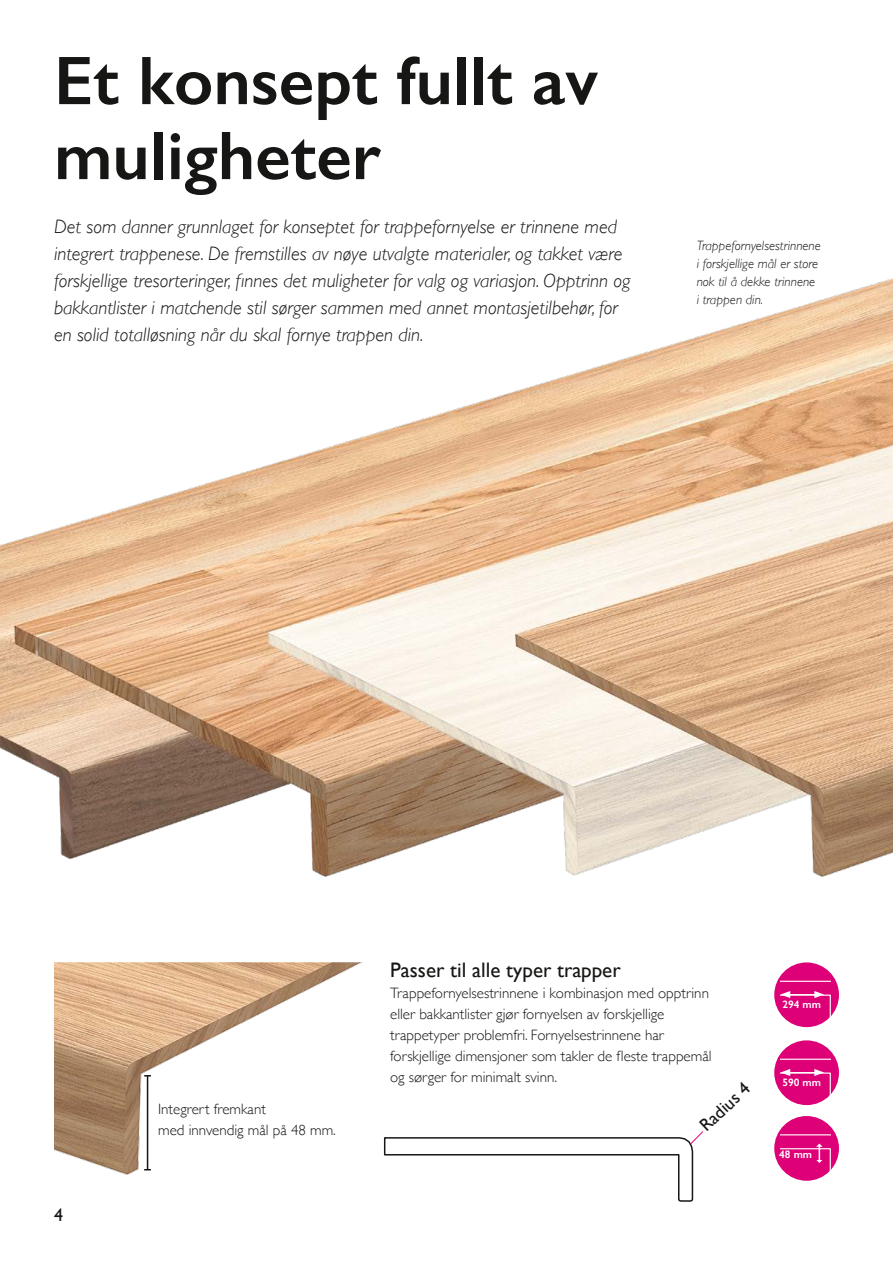
<style>
.page{position:relative;width:893px;height:1263px;background:#fff}
.page>*{position:absolute;margin:0;border:0;box-sizing:border-box;transform-origin:0 0}
.t1{font:600 69px/75px "Gill Sans";color:#161614}
.t2{font:21px "Gill Sans";color:#161614}
.t3{font:italic 300 19.5px/27px "Gill Sans";color:#161614}
.t4{font:18px "Gill Sans";color:#161614}
.t5{font:18px "Gill Sans";color:#161614}
.t6{font:300 15px/21px "Gill Sans";color:#161614}
.t7{font:italic 300 13.5px/18px "Gill Sans";color:#161614}
.t8{font:600 10.8px "Gill Sans";color:#fff}
</style>
<div class="page">
<img style="left:0;top:278px;width:893px;height:599px">
<img style="left:54px;top:962px;width:309px;height:213px">
<hr style="left:147px;top:1076px;width:1px;height:94px;background:#161614">
<svg style="left:383px;top:1131px;width:320px;height:71px"></svg>
<div style="left:774px;top:1116px;width:65px;height:65px;background:#de0077;border-radius:50%"></div>
<div style="left:774px;top:962px;width:65px;height:65px;background:#de0077;border-radius:50%"></div>
<svg style="left:780px;top:975px;width:50px;height:53px"></svg>
<div style="left:774px;top:1040px;width:65px;height:65px;background:#de0077;border-radius:50%"></div>
<svg style="left:780px;top:1059px;width:50px;height:47px"></svg>
<svg style="left:780px;top:1134px;width:50px;height:47px"></svg>
<h1 class="t1" style="left:54px;top:43px;width:546px">Et konsept fullt av muligheter</h1>
<p class="t3" style="left:54px;top:213px;width:578px">Det som danner grunnlaget for konseptet for trappefornyelse er trinnene med integrert trappenese. De fremstilles av nøye utvalgte materialer, og takket være forskjellige tresorteringer, finnes det muligheter for valg og variasjon. Opptrinn og bakkantlister i matchende stil sørger sammen med annet montasjetilbehør, for en solid totalløsning når du skal fornye trappen din.</p>
<p class="t7" style="left:697px;top:237px;width:126px">Trappefornyelsestrinnene i forskjellige mål er store nok til å dekke trinnene i trappen din.</p>
<p class="t5" style="left:54px;top:1205px;width:10px">4</p>
<p class="t6" style="left:158px;top:1097px;width:179px">Integrert fremkant<br>med innvendig mål på 48 mm.</p>
<p class="t2" style="left:390px;top:957px;width:232px">Passer til alle typer trapper</p>
<p class="t6" style="left:390px;top:982px;width:323px">Trappefornyelsestrinnene i kombinasjon med opptrinn eller bakkantlister gjør fornyelsen av forskjellige trappetyper problemfri. Fornyelsestrinnene har forskjellige dimensjoner som takler de fleste trappemål og sørger for minimalt svinn.</p>
<p class="t4" style="left:695px;top:1120px;width:63px;rotate:-43deg">Radius 4</p>
<p class="t8" style="left:782px;top:998px;width:40px">294 mm</p>
<p class="t8" style="left:782px;top:1076px;width:40px">590 mm</p>
<p class="t8" style="left:779px;top:1147px;width:34px">48 mm</p>
</div>
